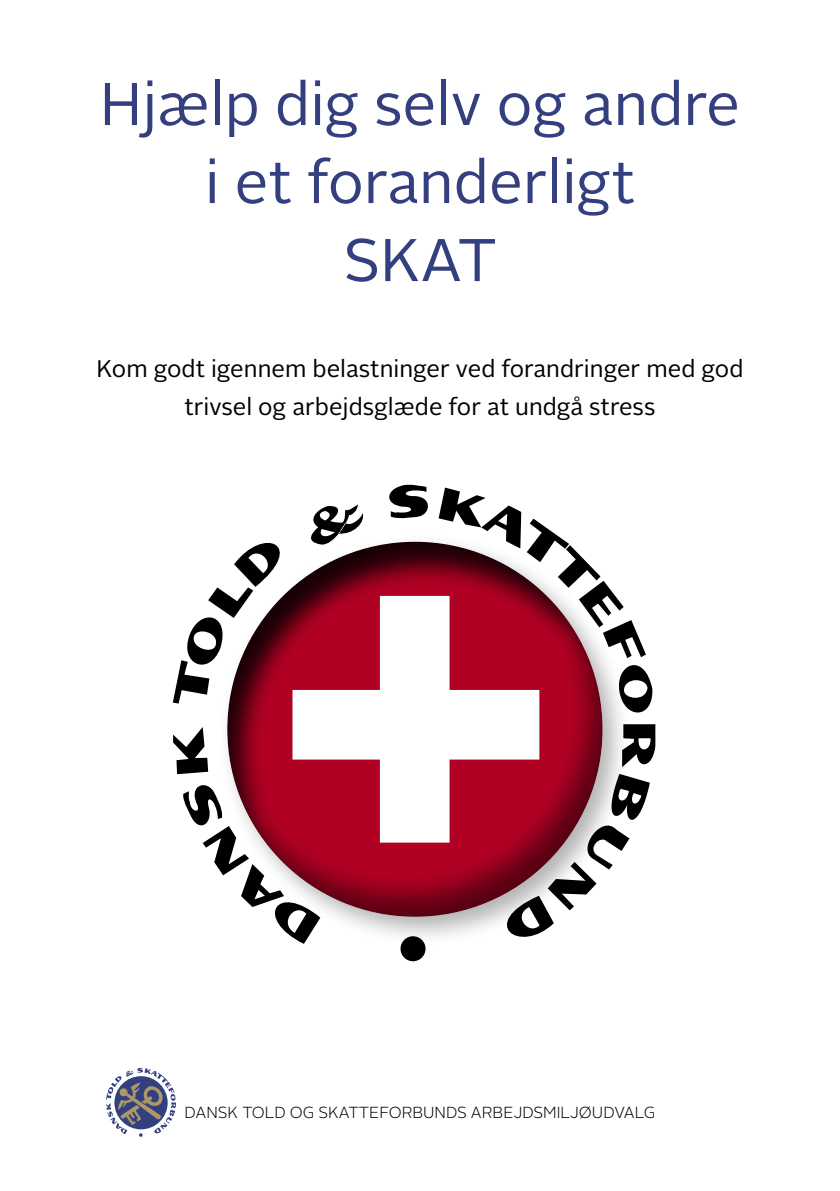
<style>
.page{position:relative;width:840px;height:1191px;background:#fff}
.page>*{position:absolute;margin:0;border:0;box-sizing:border-box;transform-origin:0 0}
.t1{font:60px/78px "Alright Sans";color:#333f7f;text-align:center}
.t2{font:24px/38px "Alright Sans";color:#000;text-align:center}
.t3{font:300 16px "Alright Sans";color:#000}
</style>
<div class="page">
<div style="left:400px;top:936px;width:25px;height:25px;background:#000;border-radius:50%"></div>
<svg style="left:173px;top:484px;width:482px;height:471px"></svg>
<div style="left:217px;top:532px;width:415px;height:414px;background:#000;opacity:.3"></div>
<div style="left:224px;top:536px;width:379px;height:383px;background:#000;opacity:.75"></div>
<div style="left:379px;top:596px;width:70px;height:246px;background:#fff"></div>
<div style="left:292px;top:690px;width:247px;height:69px;background:#fff"></div>
<svg style="left:106px;top:1067px;width:70px;height:69px"></svg>
<h1 class="t1" style="left:100px;top:66px;width:641px">Hjælp dig selv og andre i et foranderligt<br>SKAT</h1>
<p class="t2" style="left:96px;top:350px;width:648px">Kom godt igennem belastninger ved forandringer med god trivsel og arbejdsglæde for at undgå stress</p>
<p class="t3" style="left:184px;top:1101px;width:472px">DANSK TOLD OG SKATTEFORBUNDS ARBEJDSMILJØUDVALG</p>
</div>
